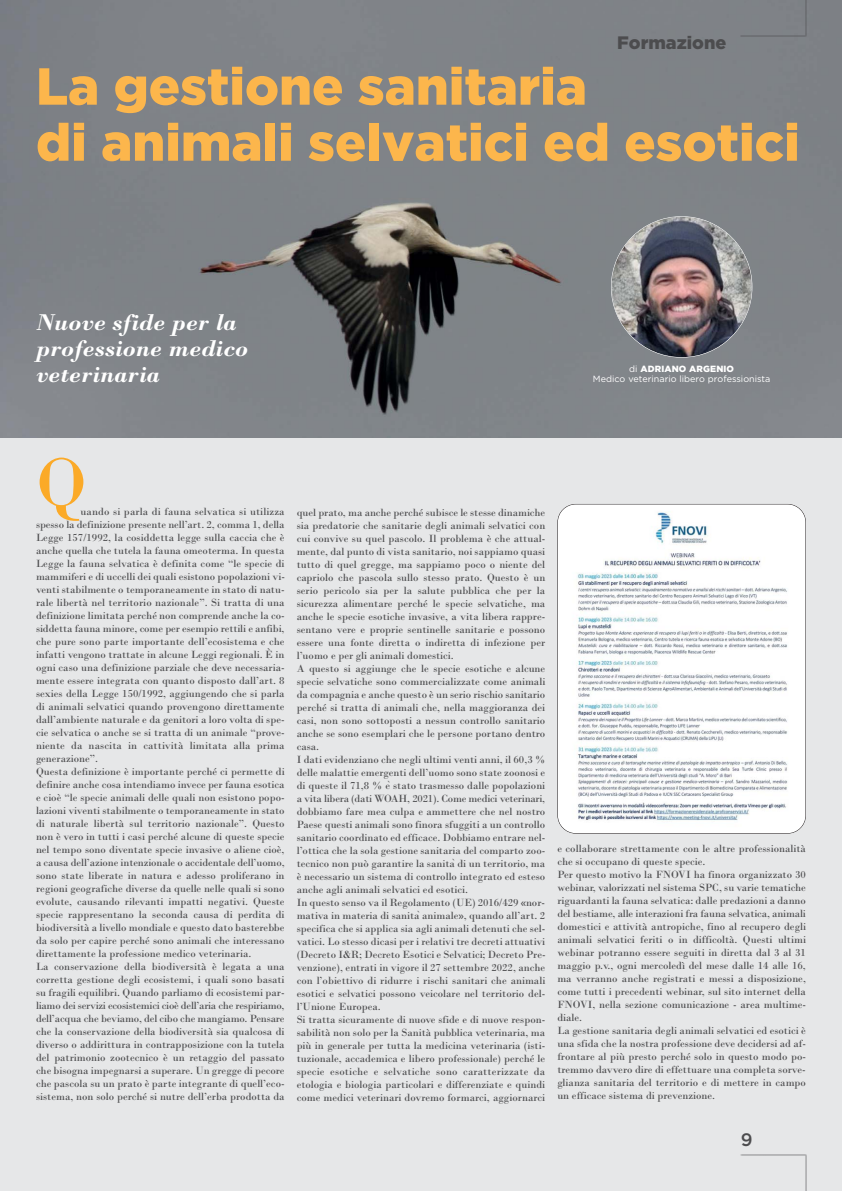
<style>
.page{position:relative;width:842px;height:1191px;background:#e6e7e8}
.page>*{position:absolute;margin:0;border:0;box-sizing:border-box;transform-origin:0 0}
.t1{font:72px "Bodoni";color:#fbaa28}
.t2{font:900 52px/56px "Gotham";color:#fcb64c}
.t3{font:italic 700 24px/26px "Bodoni";color:#fff}
.t4{font:900 18px "Gotham";color:#4c4c4e}
.t5{font:500 18px "Gotham";color:#4c4c4e}
.t6{font:11px/13px "Bodoni";color:#4c4c4e}
.t7{font:9px/10.8px "Gotham";color:#fff;text-align:center}
.s1{font-weight:900}
.s2{font-family:".Helvetica Neue Desk Interface";font-weight:300}
</style>
<div class="page">
<div style="left:1px;top:0;width:841px;height:437px;background:#7f8388"></div>
<svg style="left:740px;top:1154px;width:67px;height:37px"></svg>
<svg style="left:740px;top:0;width:67px;height:37px"></svg>
<img style="left:611px;top:217px;width:141px;height:140px;border-radius:50%">
<img style="left:558px;top:504px;width:248px;height:329px;border-radius:18px">
<div style="left:557px;top:504px;width:249px;height:329px;border:1px solid #231f20;border-radius:18px"></div>
<h3 class="t4" style="left:617px;top:36px;width:111px">Formazione</h3>
<h2 class="t2" style="left:36px;top:62px;width:765px">La gestione sanitaria<br>di animali selvatici ed esotici</h2>
<h3 class="t3" style="left:36px;top:312px;width:214px">Nuove sfide per la professione medico veterinaria</h3>
<p class="t7" style="left:593px;top:364px;width:179px">di <span class="s1">ADRIANO ARGENIO<br></span>Medico veterinario libero professionista</p>
<h1 class="t1" style="left:36px;top:458px;width:52px">Q</h1>
<p class="t6" style="left:36px;top:506px;width:250px;text-indent:44px">uando si parla di fauna selvatica si utilizza spesso la definizione presente nell’art. 2, comma 1, della Legge 157/1992, la cosiddetta legge sulla caccia che è anche quella che tutela la fauna omeoterma. In questa Legge la fauna selvatica è definita come “le specie di mammiferi e di uccelli dei quali esistono popolazioni vi&shy;venti stabilmente o temporaneamente in stato di natu&shy;rale libertà nel territorio nazionale”. Si tratta di una definizione limitata perché non comprende anche la co&shy;siddetta fauna minore, come per esempio rettili e anfibi, che pure sono parte importante dell’ecosistema e che infatti vengono trattate in alcune Leggi regionali. È in ogni caso una definizione parziale che deve necessaria&shy;mente essere integrata con quanto disposto dall’art. 8 sexies della Legge 150/1992, aggiungendo che si parla di animali selvatici quando provengono direttamente dall’ambiente naturale e da genitori a loro volta di spe&shy;cie selvatica o anche se si tratta di un animale “prove&shy;niente da nascita in cattività limitata alla prima generazione”.<br>Questa definizione è importante perché ci permette di definire anche cosa intendiamo invece per fauna esotica e cioè “le specie animali delle quali non esistono popo&shy;lazioni viventi stabilmente o temporaneamente in stato di naturale libertà sul territorio nazionale”. Questo non è vero in tutti i casi perché alcune di queste specie nel tempo sono diventate specie invasive o aliene cioè, a causa dell’azione intenzionale o accidentale dell’uomo, sono state liberate in natura e adesso proliferano in regioni geografiche diverse da quelle nelle quali si sono evolute, causando rilevanti impatti negativi. Queste specie rappresentano la seconda causa di perdita di biodiversità a livello mondiale e questo dato basterebbe da solo per capire perché sono animali che interessano direttamente la professione medico veterinaria.<br>La conservazione della biodiversità è legata a una corretta gestione degli ecosistemi, i quali sono basati su fragili equilibri. Quando parliamo di ecosistemi par&shy;liamo dei servizi ecosistemici cioè dell’aria che respiriamo, dell’acqua che beviamo, del cibo che mangiamo. Pensare che la conservazione della biodiversità sia qualcosa di diverso o addirittura in contrapposizione con la tutela del patrimonio zootecnico è un retaggio del passato che bisogna impegnarsi a superare. Un gregge di pecore che pascola su un prato è parte integrante di quell’eco&shy;sistema, non solo perché si nutre dell’erba prodotta da</p>
<p class="t6" style="left:297px;top:507px;width:250px">quel prato, ma anche perché subisce le stesse dinamiche sia predatorie che sanitarie degli animali selvatici con cui convive su quel pascolo. Il problema è che attual&shy;mente, dal punto di vista sanitario, noi sappiamo quasi tutto di quel gregge, ma sappiamo poco o niente del capriolo che pascola sullo stesso prato. Questo è un serio pericolo sia per la salute pubblica che per la sicurezza alimentare perché le specie selvatiche, ma anche le specie esotiche invasive, a vita libera rappre&shy;sentano vere e proprie sentinelle sanitarie e possono essere una fonte diretta o indiretta di infezione per l’uomo e per gli animali domestici.<br>A questo si aggiunge che le specie esotiche e alcune specie selvatiche sono commercializzate come animali da compagnia e anche questo è un serio rischio sanitario perché si tratta di animali che, nella maggioranza dei casi, non sono sottoposti a nessun controllo sanitario anche se sono esemplari che le persone portano dentro casa.<br>I dati evidenziano che negli ultimi venti anni, il 60,3 % delle malattie emergenti dell’uomo sono state zoonosi e di queste il 71,8 % e<span class="s2">̀</span>stato trasmesso dalle popolazioni a vita libera (dati WOAH, 2021). Come medici veterinari, dobbiamo fare mea culpa e ammettere che nel nostro Paese questi animali sono finora sfuggiti a un controllo sanitario coordinato ed efficace. Dobbiamo entrare nel&shy;l’ottica che la sola gestione sanitaria del comparto zoo&shy;tecnico non può garantire la sanita<span class="s2">̀</span>di un territorio, ma è necessario un sistema di controllo integrato ed esteso anche agli animali selvatici ed esotici.<br>In questo senso va il Regolamento (UE) 2016/429 «nor&shy;mativa in materia di sanita<span class="s2">̀</span>animale», quando all’art. 2 specifica che si applica sia agli animali detenuti che sel&shy;vatici. Lo stesso dicasi per i relativi tre decreti attuativi (Decreto I&amp;R; Decreto Esotici e Selvatici; Decreto Pre&shy;venzione), entrati in vigore il 27 settembre 2022, anche con l’obiettivo di ridurre i rischi sanitari che animali esotici e selvatici possono veicolare nel territorio del&shy;l’Unione Europea.<br>Si tratta sicuramente di nuove sfide e di nuove respon&shy;sabilità non solo per la Sanità pubblica veterinaria, ma più in generale per tutta la medicina veterinaria (isti&shy;tuzionale, accademica e libero professionale) perché le specie esotiche e selvatiche sono caratterizzate da etologia e biologia particolari e differenziate e quindi come medici veterinari dovremo formarci, aggiornarci</p>
<p class="t6" style="left:557px;top:843px;width:250px">e collaborare strettamente con le altre professionalità che si occupano di queste specie.<br>Per questo motivo la FNOVI ha finora organizzato 30 webinar, valorizzati nel sistema SPC, su varie tematiche riguardanti la fauna selvatica: dalle predazioni a danno del bestiame, alle interazioni fra fauna selvatica, animali domestici e attività antropiche, fino al recupero degli animali selvatici feriti o in difficoltà. Questi ultimi webinar potranno essere seguiti in diretta dal 3 al 31 maggio p.v., ogni mercoledì del mese dalle 14 alle 16, ma verranno anche registrati e messi a disposizione, come tutti i precedenti webinar, sul sito internet della FNOVI, nella sezione comunicazione - area multime&shy;diale.<br>La gestione sanitaria degli animali selvatici ed esotici è una sfida che la nostra professione deve decidersi ad af&shy;frontare al più presto perché solo in questo modo po&shy;tremmo davvero dire di effettuare una completa sorve&shy;glianza sanitaria del territorio e di mettere in campo un efficace sistema di prevenzione.</p>
<h3 class="t5" style="left:741px;top:1133px;width:13px">9</h3>
</div>
